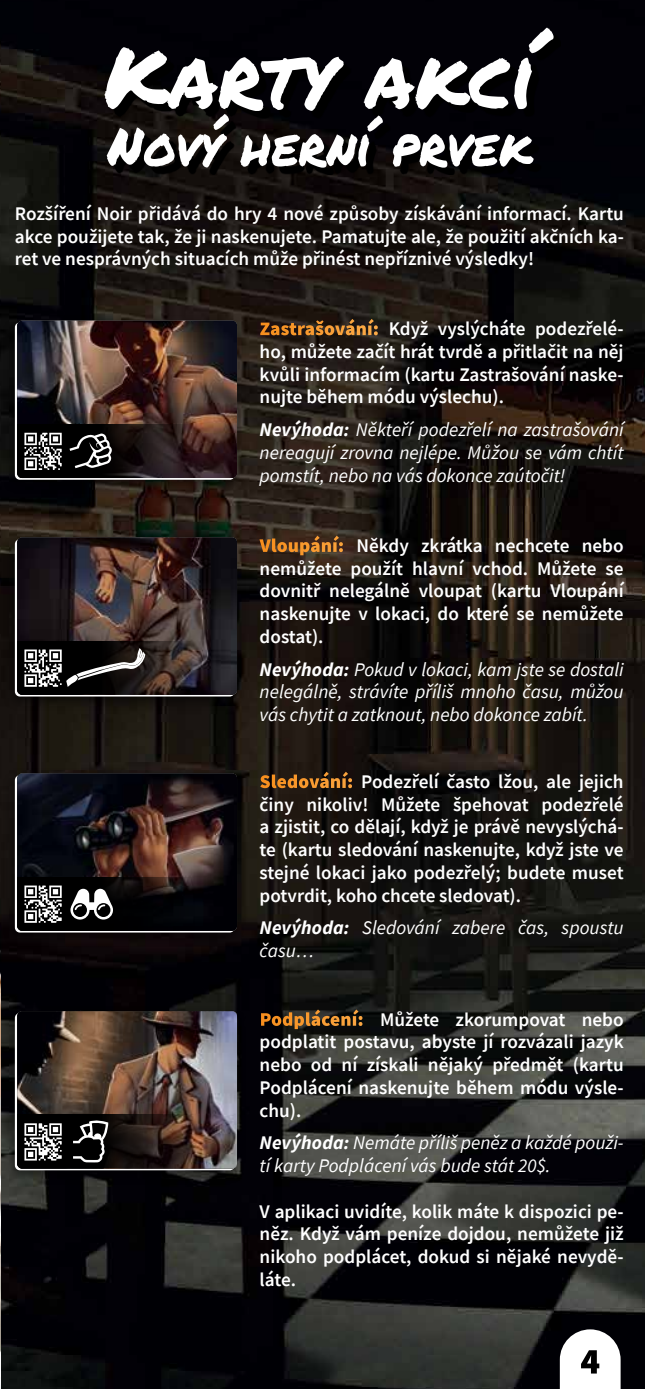
<style>
.page{position:relative;width:645px;height:1389px;background:#fff}
.page>*{position:absolute;margin:0;border:0;box-sizing:border-box;transform-origin:0 0}
.t1{font:84px "Permanent Marker";color:#fff}
.t2{font:52.5px "Permanent Marker";color:#fff}
.t3{font:600 19.25px/22.8px "Source Sans Pro";color:#fff;text-align:justify}
.t4{font:italic 19.25px/22.8px "Source Sans Pro";color:#fff;text-align:justify}
.s1{font-weight:900}
.s2{font-weight:700}
</style>
<div class="page">
<img style="left:0;top:0;width:645px;height:1389px">
<div style="left:2px;top:315px;width:243px;height:180px;background:#000;opacity:.5"></div>
<div style="left:15px;top:322px;width:220px;height:158px;background:#fff;border-radius:5px"></div>
<img style="left:17px;top:321px;width:220px;height:157px">
<div style="left:2px;top:531px;width:243px;height:180px;background:#000;opacity:.5"></div>
<div style="left:15px;top:539px;width:220px;height:158px;background:#fff;border-radius:5px"></div>
<svg style="left:17px;top:537px;width:220px;height:158px;background:#352a2a"></svg>
<div style="left:2px;top:1005px;width:243px;height:180px;background:#000;opacity:.5"></div>
<img style="left:17px;top:1011px;width:220px;height:158px">
<div style="left:2px;top:767px;width:243px;height:180px;background:#000;opacity:.5"></div>
<div style="left:15px;top:775px;width:220px;height:158px;background:#fff;border-radius:5px"></div>
<svg style="left:17px;top:773px;width:220px;height:158px;background:#251e1f"></svg>
<img style="left:0;top:732px;width:1px;height:657px">
<svg style="left:111px;top:34px;width:450px;height:141px;background:#050306"></svg>
<svg style="left:560px;top:1329px;width:61px;height:60px"></svg>
<h1 class="t1" style="left:104px;top:15px;width:434px">Karty akcí</h1>
<h2 class="t2" style="left:107px;top:108px;width:427px">Nový herní prvek</h2>
<p class="t3" style="left:15px;top:202px;width:611px">Rozšíření Noir přidává do hry 4 nové způsoby získávání informací. Kartu akce použijete tak, že ji naskenujete. Pamatujte ale, že použití akčních ka&shy;ret ve nesprávných situacích může přinést nepříznivé výsledky!</p>
<p class="t3" style="left:260px;top:317px;width:365px"><span class="s1">Zastrašování:</span> Když vyslýcháte podezřelé&shy;ho, můžete začít hrát tvrdě a přitlačit na něj kvůli informacím (kartu Zastrašování naske&shy;nujte během módu výslechu).</p>
<p class="t4" style="left:260px;top:418px;width:366px"><span class="s2">Nevýhoda:</span> Někteří podezřelí na zastrašování nereagují zrovna nejlépe. Můžou se vám chtít pomstít, nebo na vás dokonce zaútočit!</p>
<p class="t3" style="left:260px;top:534px;width:366px"><span class="s1">Vloupání:</span> Někdy zkrátka nechcete nebo nemůžete použít hlavní vchod. Můžete se dovnitř nelegálně vloupat (kartu Vloupání naskenujte v lokaci, do které se nemůžete dostat).</p>
<p class="t4" style="left:260px;top:658px;width:366px"><span class="s2">Nevýhoda:</span> Pokud v lokaci, kam jste se dostali nelegálně, strávíte příliš mnoho času, můžou vás chytit a zatknout, nebo dokonce zabít.</p>
<p class="t3" style="left:260px;top:770px;width:366px"><span class="s1">Sledování:</span> Podezřelí často lžou, ale jejich činy nikoliv! Můžete špehovat podezřelé a zjistit, co dělají, když je právě nevyslýchá&shy;te (kartu sledování naskenujte, když jste ve stejné lokaci jako podezřelý; budete muset potvrdit, koho chcete sledovat).</p>
<p class="t4" style="left:260px;top:916px;width:366px"><span class="s2">Nevýhoda:</span> Sledování zabere čas, spoustu času…</p>
<p class="t3" style="left:260px;top:1008px;width:366px"><span class="s1">Podplácení:</span> Můžete zkorumpovat nebo podplatit postavu, abyste jí rozvázali jazyk nebo od ní získali nějaký předmět (kartu Podplácení naskenujte během módu výsle&shy;chu).</p>
<p class="t4" style="left:260px;top:1131px;width:366px"><span class="s2">Nevýhoda:</span> Nemáte příliš peněz a každé použi&shy;tí karty Podplácení vás bude stát 20$.</p>
<p class="t3" style="left:260px;top:1200px;width:366px">V aplikaci uvidíte, kolik máte k dispozici pe&shy;něz. Když vám peníze dojdou, nemůžete již nikoho podplácet, dokud si nějaké nevydě&shy;láte.</p>
</div>
